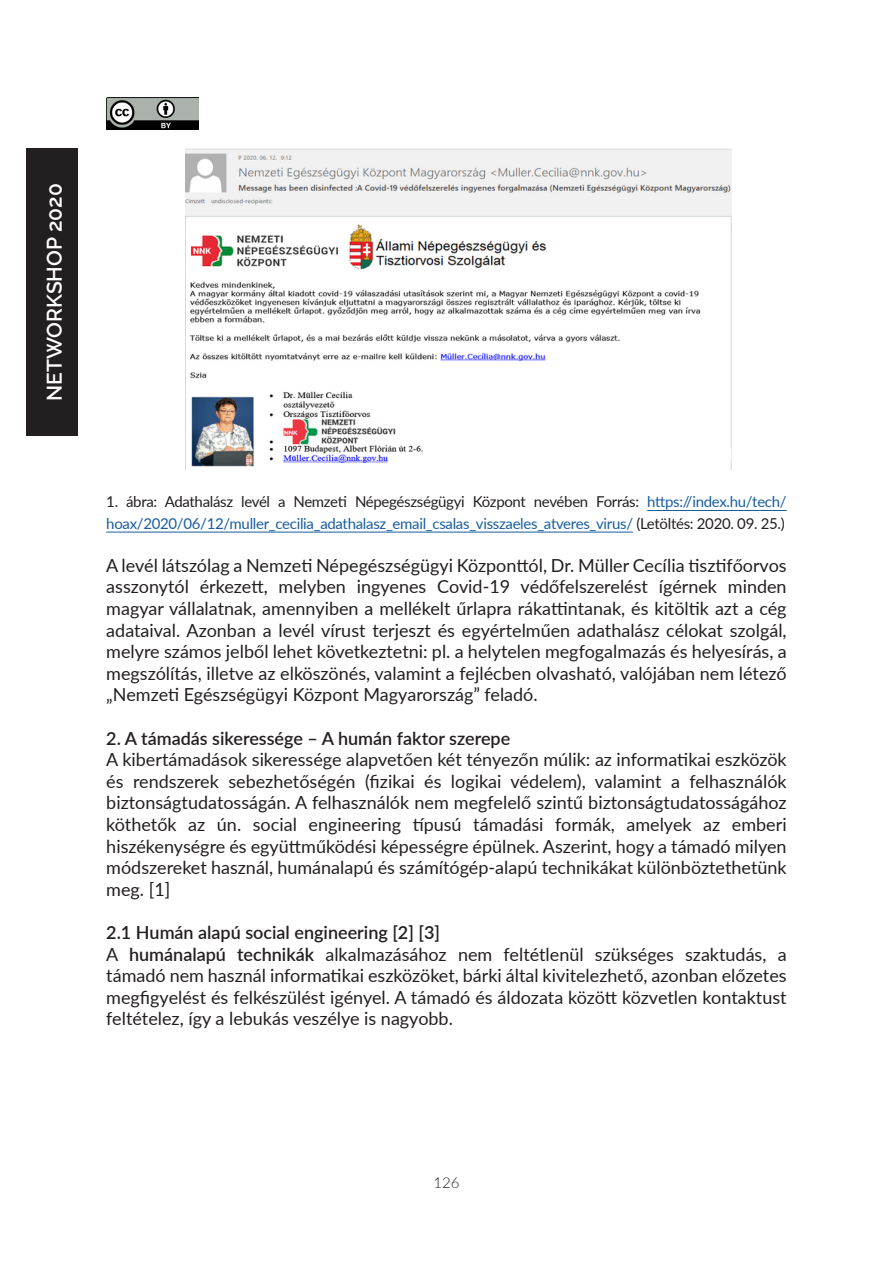
<style>
.page{position:relative;width:893px;height:1263px;background:#fff}
.page>*{position:absolute;margin:0;border:0;box-sizing:border-box;transform-origin:0 0}
.t1{font:600 21px "Raleway";color:#fff}
.t2{font:18px/21.6px "Lato";color:#231f20;text-align:justify}
.List_Paragraph{font:600 18px "Lato";color:#231f20}
.t3{font:15px/21.6px "Lato";letter-spacing:-.02em;color:#175d9e}
.t4{font:300 15px "Lato";color:#231f20}
.s1{color:#231f20}
.s2{font-weight:600}
</style>
<div class="page">
<div style="left:27px;top:149px;width:51px;height:287px;background:#231f20"></div>
<img style="left:106px;top:98px;width:92px;height:32px">
<hr style="left:647px;top:510px;width:140px;height:1px;background:#175d9e">
<hr style="left:106px;top:532px;width:527px;height:1px;background:#175d9e">
<img style="left:186px;top:149px;width:545px;height:321px">
<p class="t1" style="left:42px;top:401px;width:219px;rotate:-90deg">NETWORKSHOP 2020</p>
<p class="t3" style="left:106px;top:490px;width:682px"><span class="s1">1. ábra: Adathalász levél a Nemzeti Népegészségügyi Központ nevében Forrás:</span> https://index.hu/tech/ hoax/2020/06/12/muller_cecilia_adathalasz_email_csalas_visszaeles_atveres_virus/ <span class="s1">(Letöltés: 2020. 09. 25.)</span></p>
<p class="t2" style="left:106px;top:554px;width:682px">A levél látszólag a Nemzeti Népegészségügyi Központtól, Dr. Müller Cecília tisztifőorvos asszonytól érkezett, melyben ingyenes Covid-19 védőfelszerelést ígérnek minden magyar vállalatnak, amennyiben a mellékelt űrlapra rákattintanak, és kitöltik azt a cég adataival. Azonban a levél vírust terjeszt és egyértelműen adathalász célokat szolgál, melyre számos jelből lehet következtetni: pl. a helytelen megfogalmazás és helyesírás, a megszólítás, illetve az elköszönés, valamint a fejlécben olvasható, valójában nem létező „Nemzeti Egészségügyi Központ Magyarország” feladó.</p>
<p class="List_Paragraph" style="left:106px;top:725px;width:405px">2. A támadás sikeressége – A humán faktor szerepe</p>
<p class="t2" style="left:106px;top:748px;width:682px">A kibertámadások sikeressége alapvetően két tényezőn múlik: az informatikai eszközök és rendszerek sebezhetőségén (fizikai és logikai védelem), valamint a felhasználók biztonságtudatosságán. A felhasználók nem megfelelő szintű biztonságtudatosságához köthetők az ún. social engineering típusú támadási formák, amelyek az emberi hiszékenységre és együttműködési képességre épülnek. Aszerint, hogy a támadó milyen módszereket használ, humánalapú és számítógép-alapú technikákat különböztethetünk meg. [1]</p>
<p class="List_Paragraph" style="left:106px;top:919px;width:335px">2.1 Humán alapú social engineering [2] [3]</p>
<p class="t2" style="left:106px;top:942px;width:682px">A <span class="s2">humánalapú technikák</span> alkalmazásához nem feltétlenül szükséges szaktudás, a támadó nem használ informatikai eszközöket, bárki által kivitelezhető, azonban előzetes megfigyelést és felkészülést igényel. A támadó és áldozata között közvetlen kontaktust feltételez, így a lebukás veszélye is nagyobb.</p>
<p class="t4" style="left:433px;top:1172px;width:28px">126</p>
</div>
